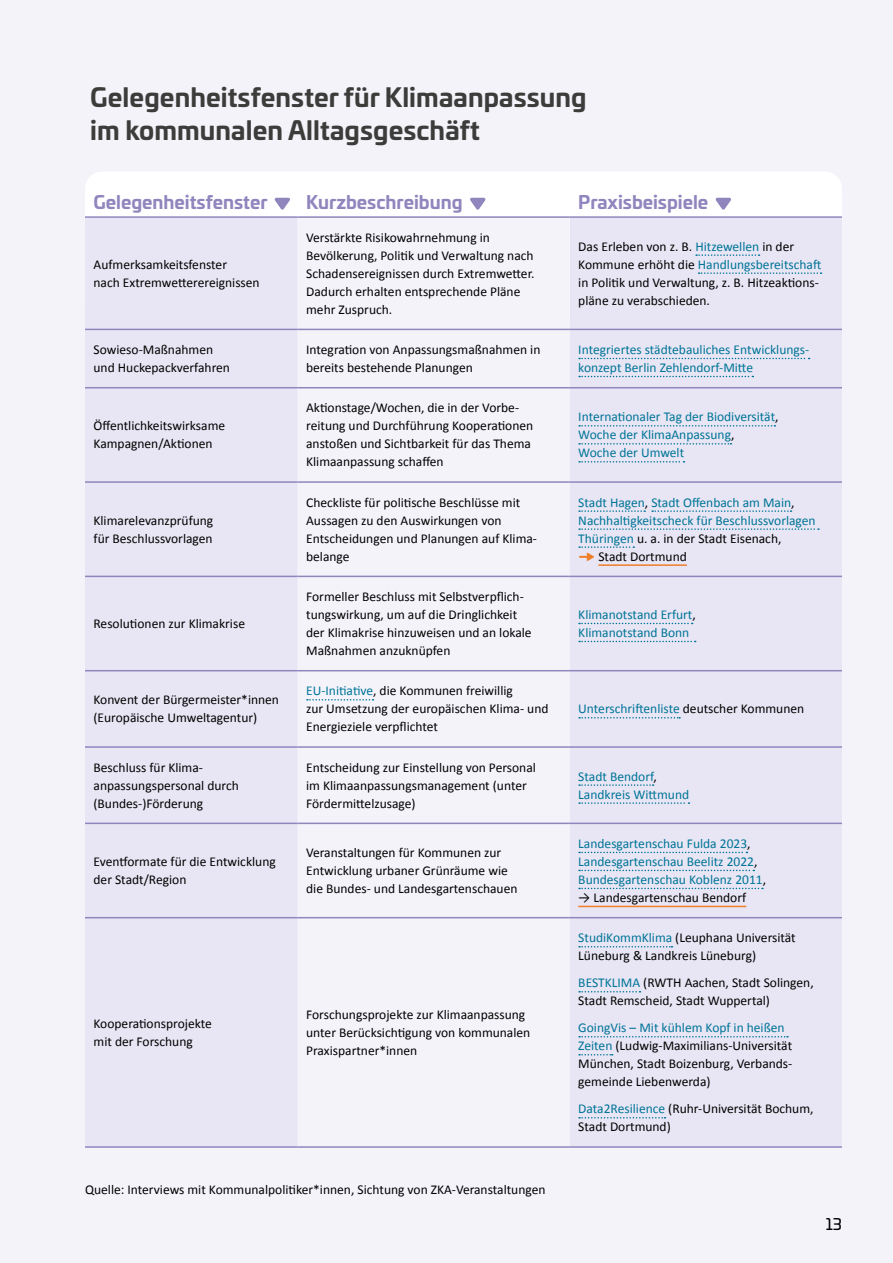
<style>
.page{position:relative;width:893px;height:1263px;background:#f4f3fa}
.page>*{position:absolute;margin:0;border:0;box-sizing:border-box;transform-origin:0 0}
.Headlines_Headline_Grafik_H2{font:700 25.5px/33px "Univia Pro";letter-spacing:.005em;color:#3c3c3b}
.Text_Tabelle_Text_p{font:700 18px "Univia Pro";color:#9185be}
.t1{font:15.75px "Univia Pro";color:#000}
.Text_Tabelle_Text_p-2{font:13.5px/18px "Calibri";color:#000}
.Text_Tabelle_Text_p-3{font:13.5px/18px "Calibri";color:#007497}
.s1{color:#007497}
.s2{color:#000}
.s3{font-family:"Univia Pro";font-weight:700;font-size:18px;color:#ef7e26}
</style>
<div class="page">
<div style="left:85px;top:172px;width:757px;height:150px;background:#fff;border-radius:17px"></div>
<div style="left:85px;top:218px;width:757px;height:928px;background:#e8e6f4"></div>
<svg style="left:298px;top:218px;width:272px;height:928px"></svg>
<hr style="left:85px;top:216px;width:213px;height:2px;background:#9185be">
<hr style="left:298px;top:216px;width:272px;height:2px;background:#9185be">
<hr style="left:570px;top:216px;width:272px;height:2px;background:#9185be">
<hr style="left:85px;top:329px;width:213px;height:1px;background:#9185be">
<hr style="left:298px;top:329px;width:272px;height:1px;background:#9185be">
<hr style="left:570px;top:329px;width:272px;height:1px;background:#9185be">
<hr style="left:85px;top:387px;width:213px;height:1px;background:#9185be">
<hr style="left:298px;top:387px;width:272px;height:1px;background:#9185be">
<hr style="left:570px;top:387px;width:272px;height:1px;background:#9185be">
<hr style="left:85px;top:481px;width:213px;height:2px;background:#9185be">
<hr style="left:298px;top:481px;width:272px;height:2px;background:#9185be">
<hr style="left:570px;top:481px;width:272px;height:2px;background:#9185be">
<hr style="left:85px;top:576px;width:213px;height:1px;background:#9185be">
<hr style="left:298px;top:576px;width:272px;height:1px;background:#9185be">
<hr style="left:570px;top:576px;width:272px;height:1px;background:#9185be">
<hr style="left:85px;top:670px;width:213px;height:1px;background:#9185be">
<hr style="left:298px;top:670px;width:272px;height:1px;background:#9185be">
<hr style="left:570px;top:670px;width:272px;height:1px;background:#9185be">
<hr style="left:85px;top:746px;width:213px;height:2px;background:#9185be">
<hr style="left:298px;top:746px;width:272px;height:2px;background:#9185be">
<hr style="left:570px;top:746px;width:272px;height:2px;background:#9185be">
<hr style="left:85px;top:823px;width:213px;height:1px;background:#9185be">
<hr style="left:298px;top:823px;width:272px;height:1px;background:#9185be">
<hr style="left:570px;top:823px;width:272px;height:1px;background:#9185be">
<hr style="left:85px;top:917px;width:213px;height:1px;background:#9185be">
<hr style="left:298px;top:917px;width:272px;height:1px;background:#9185be">
<hr style="left:570px;top:917px;width:272px;height:1px;background:#9185be">
<hr style="left:85px;top:1146px;width:213px;height:2px;background:#9185be">
<hr style="left:298px;top:1146px;width:272px;height:2px;background:#9185be">
<hr style="left:570px;top:1146px;width:272px;height:2px;background:#9185be">
<svg style="left:85px;top:197px;width:757px;height:20px"></svg>
<svg style="left:696px;top:254px;width:63px;height:2px"></svg>
<svg style="left:699px;top:272px;width:123px;height:2px"></svg>
<svg style="left:579px;top:358px;width:231px;height:1px"></svg>
<svg style="left:579px;top:376px;width:174px;height:1px"></svg>
<svg style="left:579px;top:425px;width:196px;height:2px"></svg>
<svg style="left:579px;top:443px;width:152px;height:2px"></svg>
<svg style="left:579px;top:461px;width:105px;height:2px"></svg>
<svg style="left:579px;top:510px;width:66px;height:2px"></svg>
<svg style="left:652px;top:510px;width:139px;height:2px"></svg>
<svg style="left:579px;top:528px;width:240px;height:2px"></svg>
<svg style="left:579px;top:546px;width:55px;height:2px"></svg>
<hr style="left:598px;top:564px;width:89px;height:2px;background:#ef7e26">
<svg style="left:579px;top:623px;width:114px;height:1px"></svg>
<svg style="left:579px;top:641px;width:117px;height:1px"></svg>
<svg style="left:307px;top:699px;width:66px;height:1px"></svg>
<svg style="left:579px;top:717px;width:101px;height:1px"></svg>
<svg style="left:579px;top:784px;width:75px;height:2px"></svg>
<svg style="left:579px;top:802px;width:110px;height:2px"></svg>
<svg style="left:579px;top:852px;width:168px;height:1px"></svg>
<svg style="left:579px;top:870px;width:175px;height:1px"></svg>
<svg style="left:579px;top:888px;width:184px;height:1px"></svg>
<hr style="left:578px;top:906px;width:168px;height:1px;background:#ef7e26">
<svg style="left:579px;top:946px;width:93px;height:1px"></svg>
<svg style="left:579px;top:991px;width:61px;height:1px"></svg>
<svg style="left:579px;top:1036px;width:209px;height:1px"></svg>
<svg style="left:579px;top:1054px;width:34px;height:1px"></svg>
<svg style="left:579px;top:1117px;width:86px;height:1px"></svg>
<h2 class="Headlines_Headline_Grafik_H2" style="left:90px;top:78px;width:498px">Gelegenheitsfenster für Klimaanpassung im kommunalen Alltagsgeschäft</h2>
<p class="Text_Tabelle_Text_p" style="left:94px;top:187px;width:176px">Gelegenheitsfenster</p>
<p class="Text_Tabelle_Text_p" style="left:306px;top:187px;width:158px">Kurzbeschreibung</p>
<p class="Text_Tabelle_Text_p" style="left:578px;top:187px;width:131px">Praxisbeispiele</p>
<p class="Text_Tabelle_Text_p-2" style="left:94px;top:255px;width:168px">Aufmerksamkeitsfenster<br>nach Extremwetterereignissen</p>
<p class="Text_Tabelle_Text_p-2" style="left:306px;top:228px;width:230px">Verstärkte Risikowahrnehmung in Bevölkerung, Politik und Verwaltung nach Schadensereignissen durch Extremwetter.<br>Dadurch erhalten entsprechende Pläne mehr Zuspruch.</p>
<p class="Text_Tabelle_Text_p-2" style="left:578px;top:237px;width:244px">Das Erleben von z. B. <span class="s1">Hitzewellen</span> in der Kommune erhöht die <span class="s1">Handlungsbereitschaft </span>in Politik und Verwaltung, z. B. Hitzeaktions&shy;pläne zu verabschieden.</p>
<p class="Text_Tabelle_Text_p-2" style="left:94px;top:340px;width:138px">Sowieso-Maßnahmen und Huckepackverfahren</p>
<p class="Text_Tabelle_Text_p-2" style="left:306px;top:340px;width:236px">Integration von Anpassungsmaßnahmen in bereits bestehende Planungen</p>
<p class="Text_Tabelle_Text_p-3" style="left:578px;top:340px;width:232px">Integriertes städtebauliches Entwicklungs&shy;konzept Berlin Zehlendorf-Mitte</p>
<p class="Text_Tabelle_Text_p-2" style="left:94px;top:416px;width:133px">Öffentlichkeitswirksame<br>Kampagnen/Aktionen</p>
<p class="Text_Tabelle_Text_p-2" style="left:94px;top:511px;width:121px">Klimarelevanzprüfung für Beschlussvorlagen</p>
<p class="Text_Tabelle_Text_p-2" style="left:94px;top:614px;width:153px">Resolutionen zur Klimakrise</p>
<p class="Text_Tabelle_Text_p-2" style="left:306px;top:398px;width:229px">Aktionstage/Wochen, die in der Vorbe&shy;reitung und Durchführung Kooperationen anstoßen und Sichtbarkeit für das Thema Klimaanpassung schaffen</p>
<p class="Text_Tabelle_Text_p-3" style="left:578px;top:407px;width:202px">Internationaler Tag der Biodiversität<span class="s2">,<br></span>Woche der KlimaAnpassung<span class="s2">,<br></span>Woche der Umwelt</p>
<p class="Text_Tabelle_Text_p-2" style="left:306px;top:493px;width:232px">Checkliste für politische Beschlüsse mit<br>Aussagen zu den Auswirkungen von<br>Entscheidungen und Planungen auf Klima&shy;belange</p>
<p class="Text_Tabelle_Text_p-3" style="left:578px;top:493px;width:239px">Stadt Hagen<span class="s2">,</span> Stadt Offenbach am Main<span class="s2">,<br></span>Nachhaltigkeitscheck für Beschlussvorlagen<br>Thüringen <span class="s2">u. a. in der Stadt Eisenach,</span></p>
<p class="Text_Tabelle_Text_p-2" style="left:578px;top:547px;width:110px"><span class="s3">→</span> Stadt Dortmund</p>
<p class="Text_Tabelle_Text_p-2" style="left:306px;top:587px;width:227px">Formeller Beschluss mit Selbstverpflich&shy;tungswirkung, um auf die Dringlichkeit der Klimakrise hinzuweisen und an lokale Maßnahmen anzuknüpfen</p>
<p class="Text_Tabelle_Text_p-3" style="left:578px;top:605px;width:119px">Klimanotstand Erfurt<span class="s2">,<br></span>Klimanotstand Bonn</p>
<p class="Text_Tabelle_Text_p-2" style="left:94px;top:690px;width:187px">Konvent der Bürgermeister*innen (Europäische Umweltagentur)</p>
<p class="Text_Tabelle_Text_p-2" style="left:306px;top:681px;width:244px"><span class="s1">EU-Initiative</span>, die Kommunen freiwillig<br>zur Umsetzung der europäischen Klima- und<br>Energieziele verpflichtet</p>
<p class="Text_Tabelle_Text_p-3" style="left:578px;top:699px;width:227px">Unterschriftenliste <span class="s2">deutscher Kommunen</span></p>
<p class="Text_Tabelle_Text_p-2" style="left:94px;top:758px;width:147px">Beschluss für Klima&shy;anpassungspersonal durch (Bundes-)Förderung</p>
<p class="Text_Tabelle_Text_p-2" style="left:306px;top:758px;width:231px">Entscheidung zur Einstellung von Personal im Klimaanpassungsmanagement (unter<br>Fördermittelzusage)</p>
<p class="Text_Tabelle_Text_p-3" style="left:578px;top:767px;width:112px">Stadt Bendorf<span class="s2">,<br></span>Landkreis Wittmund</p>
<p class="Text_Tabelle_Text_p-2" style="left:94px;top:852px;width:184px">Eventformate für die Entwicklung der Stadt/Region</p>
<p class="Text_Tabelle_Text_p-2" style="left:306px;top:843px;width:213px">Veranstaltungen für Kommunen zur<br>Entwicklung urbaner Grünräume wie die Bundes- und Landesgartenschauen</p>
<p class="Text_Tabelle_Text_p-3" style="left:578px;top:834px;width:189px">Landesgartenschau Fulda 2023<span class="s2">,<br></span>Landesgartenschau Beelitz 2022<span class="s2">,<br></span>Bundesgartenschau Koblenz 2011<span class="s2">,</span></p>
<p class="Text_Tabelle_Text_p-2" style="left:578px;top:888px;width:169px">→ Landesgartenschau Bendorf</p>
<p class="Text_Tabelle_Text_p-2" style="left:94px;top:1014px;width:120px">Kooperationsprojekte mit der Forschung</p>
<p class="Text_Tabelle_Text_p-2" style="left:306px;top:1005px;width:226px">Forschungsprojekte zur Klimaanpassung unter Berücksichtigung von kommunalen<br>Praxispartner*innen</p>
<p class="Text_Tabelle_Text_p-2" style="left:85px;top:1180px;width:462px">Quelle: Interviews mit Kommunalpolitiker*innen, Sichtung von ZKA-Veranstaltungen</p>
<p class="Text_Tabelle_Text_p-2" style="left:578px;top:928px;width:219px"><span class="s1">StudiKommKlima</span> (Leuphana Universität<br>Lüneburg &amp; Landkreis Lüneburg)</p>
<p class="Text_Tabelle_Text_p-2" style="left:578px;top:973px;width:237px"><span class="s1">BESTKLIMA</span> (RWTH Aachen, Stadt Solingen,<br>Stadt Remscheid, Stadt Wuppertal)</p>
<p class="Text_Tabelle_Text_p-2" style="left:578px;top:1018px;width:216px"><span class="s1">GoingVis – Mit kühlem Kopf in heißen Zeiten</span> (Ludwig-Maximilians-Universität München, Stadt Boizenburg, Verbands&shy;gemeinde Liebenwerda)</p>
<p class="Text_Tabelle_Text_p-2" style="left:578px;top:1099px;width:237px"><span class="s1">Data2Resilience</span> (Ruhr-Universität Bochum,<br>Stadt Dortmund)</p>
<p class="t1" style="left:826px;top:1212px;width:18px">13</p>
</div>
